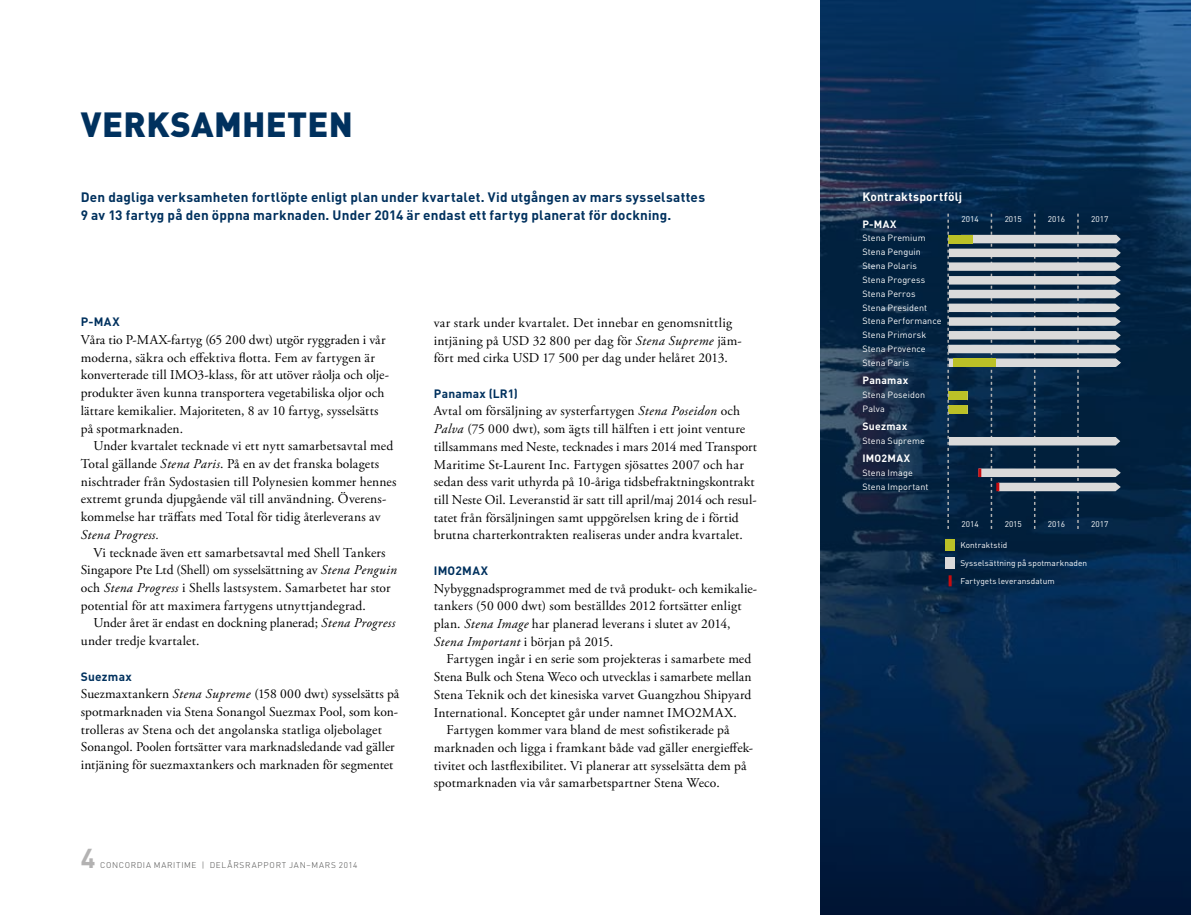
<style>
.page{position:relative;width:1191px;height:915px;background:#fff}
.page>*{position:absolute;margin:0;border:0;box-sizing:border-box;transform-origin:0 0}
.t1{font:900 34.5px "DINOT";letter-spacing:.01em;color:#00315e}
.t2{font:700 27px "DINOT";color:#b3b2b2}
.t3{font:13.5px/17.7px "Adobe Garamond Pro";letter-spacing:.01em;color:#000}
.t4{font:700 13.5px/18px "DINOT";letter-spacing:.015em;color:#00315e}
.t5{font:italic 13.5px "Adobe Garamond Pro";letter-spacing:.03em;color:#000}
.t6{font:700 12px "DINOT";letter-spacing:.02em;color:#00315e}
.t7{font:700 12px "DINOT";letter-spacing:.02em;color:#fff}
.t8{font:700 10.5px "DINOT";letter-spacing:.025em;color:#fff}
.t9{font:9px/13.8px "DINOT";letter-spacing:.01em;color:#fff}
.t10{font:8.25px "DINOT";letter-spacing:.01em;color:#fff}
.t11{font:300 8.25px "DINOT";letter-spacing:.09em;color:#4a4a49}
.s1{font-style:italic}
</style>
<div class="page">
<svg style="left:821px;top:0;width:370px;height:914px;background:#08294d"></svg>
<svg style="left:948px;top:575px;width:3px;height:11px"></svg>
<div style="left:945px;top:539px;width:10px;height:11px;background:#bbc127"></div>
<div style="left:945px;top:557px;width:10px;height:11px;background:#dadada"></div>
<svg style="left:947px;top:211px;width:173px;height:317px;background:#4c6172"></svg>
<h1 class="t1" style="left:81px;top:101px;width:273px">VERKSAMHETEN</h1>
<p class="t4" style="left:81px;top:187px;width:626px">Den dagliga verksamheten fortlöpte enligt plan under kvartalet. Vid utgången av mars sysselsattes<br>9 av 13 fartyg på den öppna marknaden. Under 2014 är endast ett fartyg planerat för dockning.</p>
<p class="t6" style="left:81px;top:313px;width:40px">P-MAX</p>
<p class="t3" style="left:81px;top:331px;width:309px">Våra tio P-MAX-fartyg (65 200 dwt) utgör ryggraden i vår moderna, säkra och effektiva flotta. Fem av fartygen är konverterade till IMO3-klass, för att utöver råolja och olje&shy;produkter även kunna transportera vegetabiliska oljor och lättare kemikalier. Majoriteten, 8 av 10 fartyg, sysselsätts på spotmarknaden.</p>
<p class="t3" style="left:81px;top:437px;width:317px;text-indent:13px">Under kvartalet tecknade vi ett nytt samarbetsavtal med Total gällande <span class="s1">Stena Paris</span>. På en av det franska bolagets nischtrader från Sydostasien till Polynesien kommer hennes extremt grunda djupgående väl till användning. Överens&shy;kommelse har träffats med Total för tidig återleverans av</p>
<p class="t5" style="left:81px;top:526px;width:80px">Stena Progress.</p>
<p class="t3" style="left:81px;top:543px;width:318px;text-indent:13px">Vi tecknade även ett samarbetsavtal med Shell Tankers Singapore Pte Ltd (Shell) om sysselsättning av <span class="s1">Stena Penguin </span>och <span class="s1">Stena Progress</span> i Shells lastsystem. Samarbetet har stor potential för att maximera fartygens utnyttjandegrad.</p>
<p class="t3" style="left:81px;top:614px;width:316px;text-indent:13px">Under året är endast en dockning planerad; <span class="s1">Stena Progress </span>under tredje kvartalet.</p>
<p class="t6" style="left:81px;top:667px;width:52px">Suezmax</p>
<p class="t3" style="left:81px;top:685px;width:320px">Suezmaxtankern <span class="s1">Stena Supreme</span> (158 000 dwt) sysselsätts på spotmarknaden via Stena Sonangol Suezmax Pool, som kon&shy;trolleras av Stena och det angolanska statliga oljebolaget Sonangol. Poolen fortsätter vara marknadsledande vad gäller intjäning för suezmaxtankers och marknaden för segmentet</p>
<h2 class="t2" style="left:81px;top:839px;width:16px">4</h2>
<p class="t11" style="left:100px;top:858px;width:259px">CONCORDIA MARITIME | DELÅRSRAPPORT JAN–MARS 2014</p>
<p class="t3" style="left:434px;top:314px;width:309px">var stark under kvartalet. Det innebar en genomsnittlig intjäning på USD 32 800 per dag för <span class="s1">Stena Supreme</span> jäm&shy;fört med cirka USD 17 500 per dag under helåret 2013.</p>
<p class="t6" style="left:434px;top:385px;width:86px">Panamax (LR1)</p>
<p class="t3" style="left:434px;top:402px;width:325px">Avtal om försäljning av systerfartygen <span class="s1">Stena Poseidon</span> och <span class="s1">Palva</span> (75 000 dwt), som ägts till hälften i ett joint venture tillsammans med Neste, tecknades i mars 2014 med Transport Maritime St-Laurent Inc. Fartygen sjösattes 2007 och har sedan dess varit uthyrda på 10-åriga tidsbefraktningskontrakt till Neste Oil. Leveranstid är satt till april/maj 2014 och resul&shy;tatet från försäljningen samt uppgörelsen kring de i förtid brutna charterkontrakten realiseras under andra kvartalet.</p>
<p class="t6" style="left:434px;top:562px;width:56px">IMO2MAX</p>
<p class="t3" style="left:434px;top:579px;width:324px">Nybyggnadsprogrammet med de två produkt- och kemikalie&shy;tankers (50 000 dwt) som beställdes 2012 fortsätter enligt plan. <span class="s1">Stena Image</span> har planerad leverans i slutet av 2014, <span class="s1">Stena Important</span> i början på 2015.</p>
<p class="t3" style="left:446px;top:650px;width:306px">Fartygen ingår i en serie som projekteras i samarbete med</p>
<p class="t3" style="left:434px;top:668px;width:319px">Stena Bulk och Stena Weco och utvecklas i samarbete mellan</p>
<p class="t3" style="left:434px;top:686px;width:319px">Stena Teknik och det kinesiska varvet Guangzhou Shipyard</p>
<p class="t3" style="left:434px;top:703px;width:304px">International. Konceptet går under namnet IMO2MAX.</p>
<p class="t3" style="left:446px;top:721px;width:285px">Fartygen kommer vara bland de mest sofistikerade på</p>
<p class="t3" style="left:434px;top:739px;width:321px">marknaden och ligga i framkant både vad gäller energieffek-</p>
<p class="t3" style="left:434px;top:756px;width:314px">tivitet och lastflexibilitet. Vi planerar att sysselsätta dem på</p>
<p class="t3" style="left:434px;top:774px;width:287px">spotmarknaden via vår samarbetspartner Stena Weco.</p>
<p class="t7" style="left:862px;top:188px;width:101px">Kontraktsportfölj</p>
<p class="t8" style="left:862px;top:217px;width:36px">P-MAX</p>
<p class="t9" style="left:862px;top:231px;width:81px">Stena Premium<br>Stena Penguin<br>Stena Polaris<br>Stena Progress<br>Stena Perros<br>Stena President<br>Stena Performance<br>Stena Primorsk<br>Stena Provence<br>Stena Paris</p>
<p class="t8" style="left:862px;top:373px;width:47px">Panamax</p>
<p class="t9" style="left:862px;top:387px;width:64px">Stena Poseidon<br>Palva</p>
<p class="t8" style="left:862px;top:419px;width:46px">Suezmax</p>
<p class="t9" style="left:862px;top:433px;width:64px">Stena Supreme</p>
<p class="t8" style="left:862px;top:451px;width:49px">IMO2MAX</p>
<p class="t9" style="left:862px;top:465px;width:68px">Stena Image<br>Stena Important</p>
<p class="t10" style="left:961px;top:213px;width:19px">2014</p>
<p class="t10" style="left:1004px;top:213px;width:19px">2015</p>
<p class="t10" style="left:1048px;top:213px;width:19px">2016</p>
<p class="t10" style="left:1091px;top:213px;width:19px">2017</p>
<p class="t10" style="left:961px;top:518px;width:19px">2014</p>
<p class="t10" style="left:1004px;top:518px;width:19px">2015</p>
<p class="t10" style="left:1048px;top:518px;width:19px">2016</p>
<p class="t10" style="left:1091px;top:518px;width:19px">2017</p>
<p class="t10" style="left:960px;top:539px;width:49px">Kontraktstid</p>
<p class="t10" style="left:960px;top:557px;width:128px">Sysselsättning på spotmarknaden</p>
<p class="t10" style="left:960px;top:575px;width:96px">Fartygets leveransdatum</p>
</div>
